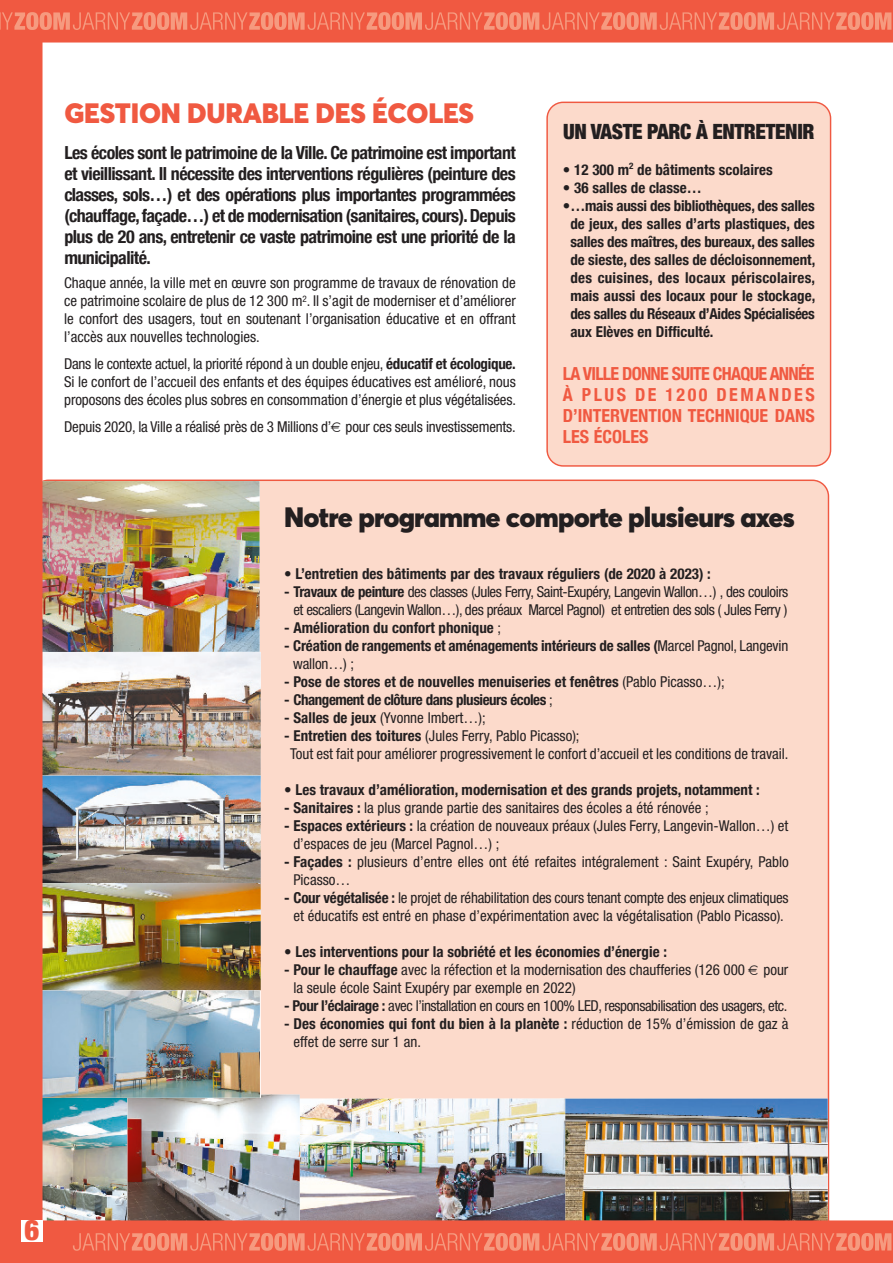
<style>
.page{position:relative;width:893px;height:1263px;background:#fff}
.page>*{position:absolute;margin:0;border:0;box-sizing:border-box;transform-origin:0 0}
.t1{font:900 condensed 28.5px "Helvetica Neue";color:#f05941}
.t2{font:900 27px "Averta";letter-spacing:-.03em;color:#231f20}
.t3{font:900 27px "Averta";letter-spacing:-.01em;color:#f05941}
.t4{font:900 condensed 21px "Helvetica Neue";letter-spacing:-.015em;color:#231f20}
.t5{font:700 condensed 18px/21px "Helvetica Neue";letter-spacing:-.03em;color:#231f20;text-align:justify}
.t6{font:700 condensed 18px/21px "Helvetica Neue";color:#f05941;text-align:justify}
.t7{font:condensed 15px/18px "Helvetica Neue";letter-spacing:-.005em;color:#231f20}
.t8{font:700 condensed 15px/18px "Helvetica Neue";color:#231f20;text-align:justify}
.t9{font:condensed 15px/18px "Helvetica Neue";letter-spacing:-.03em;color:#231f20;text-align:center}
.t10{font:700 condensed 15px/18px "Helvetica Neue";letter-spacing:-.01em;color:#231f20}
.t11{font:700 condensed 15px "Helvetica Neue";letter-spacing:-.03em;color:#231f20}
.s1{font-weight:700}
.s2{font-weight:400}
</style>
<div class="page">
<img style="left:0;top:0;width:893px;height:1263px">
<svg style="left:0;top:12px;width:891px;height:18px;background:#f2765d"></svg>
<svg style="left:73px;top:1233px;width:818px;height:18px;background:#f2765d"></svg>
<div style="left:21px;top:1220px;width:22px;height:22px;background:#fff"></div>
<div style="left:546px;top:102px;width:285px;height:365px;background:#fcdacb"></div>
<svg style="left:331px;top:423px;width:9px;height:9px"></svg>
<svg style="left:748px;top:965px;width:10px;height:10px"></svg>
<h2 class="t3" style="left:64px;top:102px;width:411px">GESTION DURABLE DES ÉCOLES</h2>
<p class="t5" style="left:64px;top:141px;width:453px">Les écoles sont le patrimoine de la Ville. Ce patrimoine est important et vieillissant. Il nécessite des interventions régulières (peinture des classes, sols…) et des opérations plus importantes programmées (chauffage, façade…) et de modernisation (sanitaires, cours). Depuis plus de 20 ans, entretenir ce vaste patrimoine est une priorité de la municipalité.</p>
<p class="t7" style="left:64px;top:274px;width:453px;text-align:justify">Chaque année, la ville met en œuvre son programme de travaux de rénovation de ce patrimoine scolaire de plus de 12 300 m<sup>2</sup>. Il s’agit de moderniser et d’améliorer le confort des usagers, tout en soutenant l’organisation éducative et en offrant l’accès aux nouvelles technologies.</p>
<p class="t7" style="left:64px;top:355px;width:453px;text-align:justify">Dans le contexte actuel, la priorité répond à un double enjeu, <span class="s1">éducatif et écologique.<br></span>Si le confort de l’accueil des enfants et des équipes éducatives est amélioré, nous proposons des écoles plus sobres en consommation d’énergie et plus végétalisées.</p>
<p class="t7" style="left:64px;top:418px;width:453px">Depuis 2020, la Ville a réalisé près de 3 Millions d’ pour ces seuls investissements.</p>
<h3 class="t4" style="left:563px;top:114px;width:253px">UN VASTE PARC À ENTRETENIR</h3>
<p class="t8" style="left:563px;top:159px;width:211px">• 12 300 m<sup>2</sup> de bâtiments scolaires</p>
<p class="t8" style="left:563px;top:177px;width:140px">• 36 salles de classe…</p>
<p class="t8" style="left:570px;top:195px;width:246px;text-indent:-8px">•…mais aussi des bibliothèques, des salles de jeux, des salles d’arts plastiques, des salles des maîtres, des bureaux, des salles de sieste, des salles de décloisonnement, des cuisines, des locaux périscolaires, mais aussi des locaux pour le stockage, des salles du Réseaux d’Aides Spécialisées aux Elèves en Difficulté.</p>
<p class="t6" style="left:563px;top:362px;width:253px">LA VILLE DONNE SUITE CHAQUE ANNÉE À PLUS DE 1200 DEMANDES D’INTERVENTION TECHNIQUE DANS LES ÉCOLES</p>
<h2 class="t2" style="left:284px;top:507px;width:512px">Notre programme comporte plusieurs axes</h2>
<p class="t8" style="left:284px;top:564px;width:428px">• L’entretien des bâtiments par des travaux réguliers (de 2020 à 2023) :</p>
<p class="t9" style="left:284px;top:583px;width:506px"><span class="s1">- Travaux de peinture</span> des classes (Jules Ferry, Saint-Exupéry, Langevin Wallon…) , des couloirs et escaliers (Langevin Wallon…), des préaux Marcel Pagnol) et entretien des sols ( Jules Ferry )</p>
<p class="t10" style="left:284px;top:618px;width:219px">- Amélioration du confort phonique <span class="s2">;</span></p>
<p class="t10" style="left:293px;top:636px;width:497px;text-indent:-9px">- Création de rangements et aménagements intérieurs de salles (<span class="s2">Marcel Pagnol, Langevin wallon…) ;</span></p>
<p class="t10" style="left:284px;top:672px;width:442px">- Pose de stores et de nouvelles menuiseries et fenêtres <span class="s2">(Pablo Picasso…);</span></p>
<p class="t11" style="left:284px;top:691px;width:270px">- Changement de clôture dans plusieurs écoles <span class="s2">;</span></p>
<p class="t7" style="left:284px;top:709px;width:203px"><span class="s1">- Salles de jeux</span> (Yvonne Imbert…);</p>
<p class="t7" style="left:290px;top:727px;width:500px;text-indent:-6px"><span class="s1">- Entretien des toitures</span> (Jules Ferry, Pablo Picasso);<br>Tout est fait pour améliorer progressivement le confort d’accueil et les conditions de travail.</p>
<p class="t8" style="left:284px;top:780px;width:477px">• Les travaux d’amélioration, modernisation et des grands projets, notamment :</p>
<p class="t7" style="left:284px;top:799px;width:426px"><span class="s1">- Sanitaires :</span> la plus grande partie des sanitaires des écoles a été rénovée ;</p>
<p class="t7" style="left:293px;top:817px;width:497px;text-indent:-9px"><span class="s1">- Espaces extérieurs :</span> la création de nouveaux préaux (Jules Ferry, Langevin-Wallon…) et d’espaces de jeu (Marcel Pagnol…) ;</p>
<p class="t7" style="left:293px;top:853px;width:497px;text-indent:-9px"><span class="s1">- Façades :</span> plusieurs d’entre elles ont été refaites intégralement : Saint Exupéry, Pablo<br>Picasso…</p>
<p class="t7" style="left:284px;top:889px;width:506px;text-align:center"><span class="s1">- Cour végétalisée :</span> le projet de réhabilitation des cours tenant compte des enjeux climatiques et éducatifs est entré en phase d’expérimentation avec la végétalisation (Pablo Picasso).</p>
<p class="t8" style="left:284px;top:942px;width:384px">• Les interventions pour la sobriété et les économies d’énergie :</p>
<p class="t7" style="left:293px;top:961px;width:496px;text-indent:-9px"><span class="s1">- Pour le chauffage</span> avec la réfection et la modernisation des chaufferies (126 000 pour la seule école Saint Exupéry par exemple en 2022)</p>
<p class="t9" style="left:284px;top:997px;width:505px"><span class="s1">- Pour l’éclairage :</span> avec l’installation en cours en 100% LED, responsabilisation des usagers, etc.</p>
<p class="t7" style="left:293px;top:1015px;width:497px;text-indent:-9px"><span class="s1">- Des économies qui font du bien à la planète :</span> réduction de 15% d’émission de gaz à effet de serre sur 1 an.</p>
<h1 class="t1" style="left:24px;top:1206px;width:16px">6</h1>
</div>
